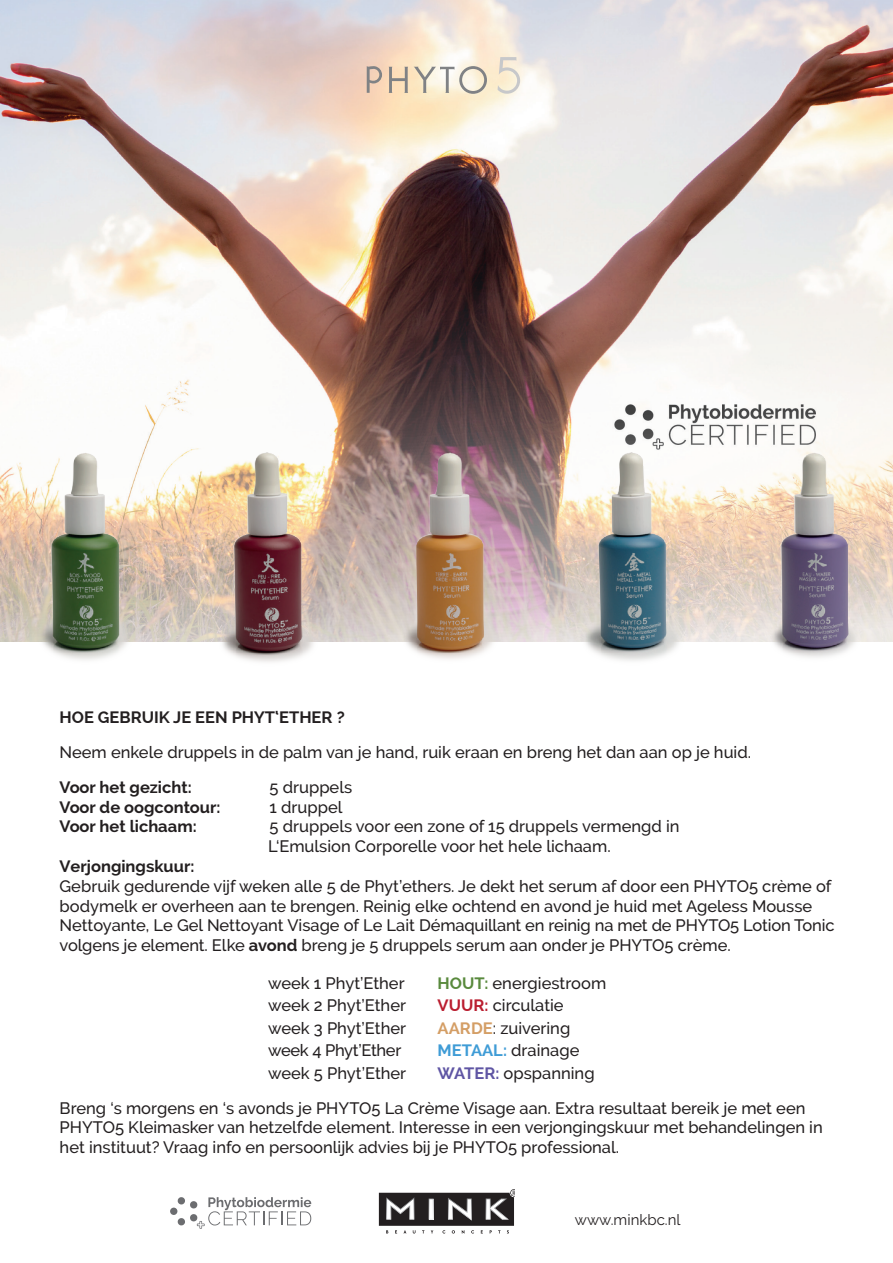
<style>
.page{position:relative;width:893px;height:1263px;background:#fff}
.page>*{position:absolute;margin:0;border:0;box-sizing:border-box;transform-origin:0 0}
.t1{font:500 16.5px/19.8px "Raleway";color:#231f20}
.t2{font:700 16.5px "Raleway";color:#231f20}
.t3{font:500 16.5px "Raleway";letter-spacing:-.02em;color:#231f20}
.t4{font:15px "Raleway";color:#231f20}
.s1{font-weight:700}
.s2{font-weight:700;color:#598a3d}
.s3{font-weight:700;color:#ba1e30}
.s4{font-weight:700;color:#d49e65}
.s5{font-weight:700;color:#3f9cd6}
.s6{font-weight:700;color:#5f55a4}
</style>
<div class="page">
<img style="left:0;top:0;width:893px;height:366px">
<div style="left:170px;top:1207px;width:7px;height:8px;background:#6c6d70;border-radius:50%"></div>
<svg style="left:177px;top:1197px;width:134px;height:32px"></svg>
<svg style="left:379px;top:1189px;width:135px;height:45px"></svg>
<svg style="left:498px;top:57px;width:22px;height:37px"></svg>
<svg style="left:367px;top:66px;width:120px;height:28px"></svg>
<img style="left:0;top:366px;width:893px;height:296px">
<p class="t2" style="left:60px;top:708px;width:287px">HOE GEBRUIK JE EEN PHYT‘ETHER ?</p>
<p class="t1" style="left:60px;top:742px;width:693px">Neem enkele druppels in de palm van je hand, ruik eraan en breng het dan aan op je huid.</p>
<p class="t2" style="left:60px;top:777px;width:134px">Voor het gezicht:</p>
<p class="t1" style="left:270px;top:777px;width:84px">5 druppels</p>
<p class="t2" style="left:60px;top:797px;width:163px">Voor de oogcontour:</p>
<p class="t1" style="left:270px;top:797px;width:74px">1 druppel</p>
<p class="t2" style="left:60px;top:817px;width:139px">Voor het lichaam:</p>
<p class="t1" style="left:268px;top:817px;width:413px">5 druppels voor een zone of 15 druppels vermengd in<br>L‘Emulsion Corporelle voor het hele lichaam.</p>
<p class="t2" style="left:60px;top:857px;width:136px">Verjongingskuur:</p>
<p class="t1" style="left:60px;top:876px;width:776px">Gebruik gedurende vijf weken alle 5 de Phyt’ethers. Je dekt het serum af door een PHYTO5 crème of bodymelk er overheen aan te brengen. Reinig elke ochtend en avond je huid met Ageless Mousse Nettoyante, Le Gel Nettoyant Visage of Le Lait Démaquillant en reinig na met de PHYTO5 Lotion Tonic volgens je element. Elke <span class="s1">avond</span> breng je 5 druppels serum aan onder je PHYTO5 crème.</p>
<p class="t1" style="left:268px;top:973px;width:138px">week 1 Phyt’Ether</p>
<p class="t1" style="left:438px;top:973px;width:170px"><span class="s2">HOUT:</span> energiestroom</p>
<p class="t1" style="left:268px;top:995px;width:139px">week 2 Phyt’Ether</p>
<p class="t1" style="left:438px;top:995px;width:128px"><span class="s3">VUUR:</span> circulatie</p>
<p class="t1" style="left:268px;top:1018px;width:140px">week 3 Phyt’Ether</p>
<p class="t1" style="left:438px;top:1018px;width:134px"><span class="s4">AARDE</span>: zuivering</p>
<p class="t3" style="left:268px;top:1041px;width:135px">week 4 Phyt’Ether</p>
<p class="t1" style="left:438px;top:1040px;width:143px"><span class="s5">METAAL:</span> drainage</p>
<p class="t1" style="left:268px;top:1063px;width:140px">week 5 Phyt’Ether</p>
<p class="t1" style="left:60px;top:1055px;width:747px;line-height:34.8px;text-indent:378px"><span class="s6">WATER:</span> opspanning<br>Breng ‘s morgens en ‘s avonds je PHYTO5 La Crème Visage aan. Extra resultaat bereik je met een</p>
<p class="t1" style="left:60px;top:1118px;width:765px">PHYTO5 Kleimasker van hetzelfde element. Interesse in een verjongingskuur met behandelingen in het instituut? Vraag info en persoonlijk advies bij je PHYTO5 professional.</p>
<p class="t4" style="left:575px;top:1211px;width:107px">www.minkbc.nl</p>
</div>
